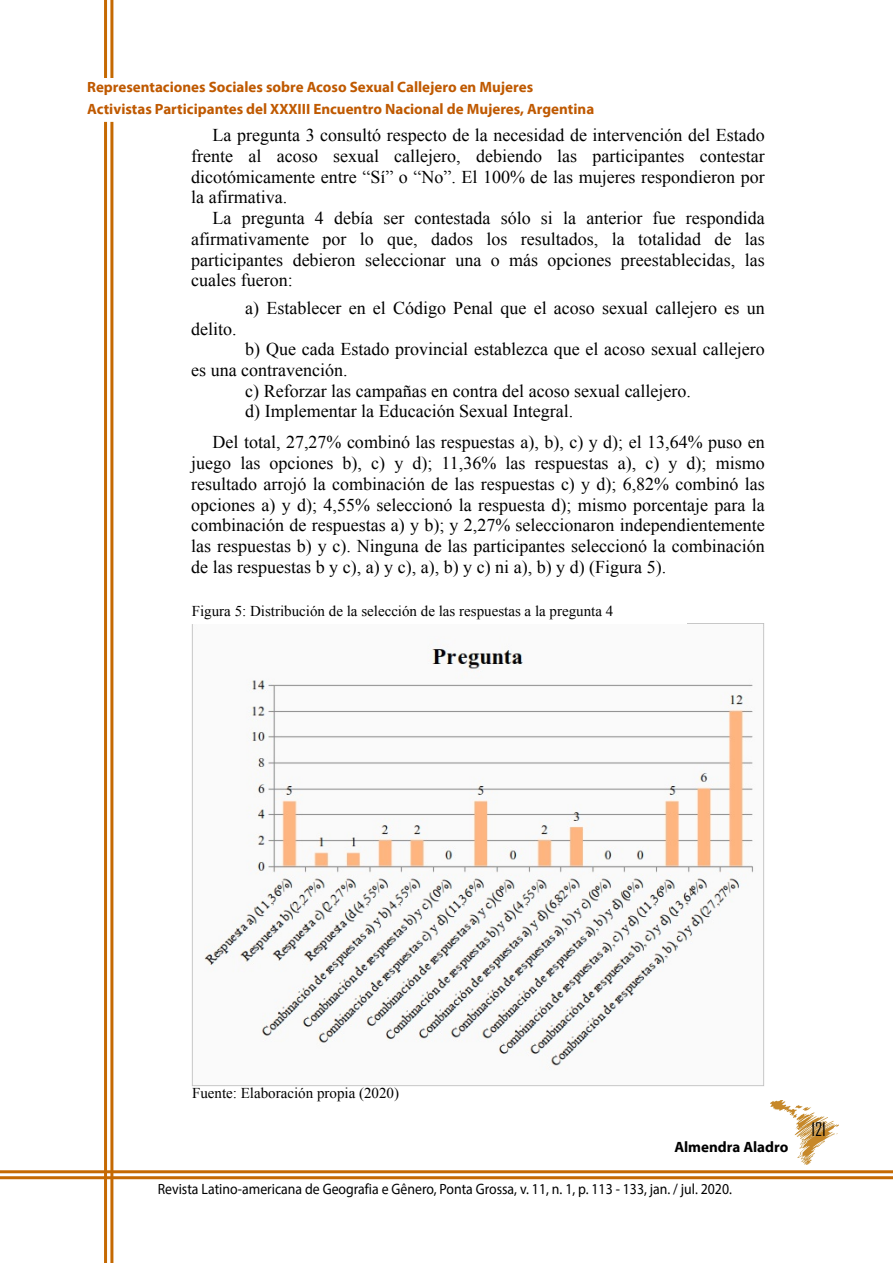
<style>
.page{position:relative;width:893px;height:1263px;background:#fff}
.page>*{position:absolute;margin:0;border:0;box-sizing:border-box;transform-origin:0 0}
.t1{font:18px/20.7px "Times New Roman";color:#000;text-align:justify}
.t2{font:18px "Agency FB";color:#000}
.t3{font:700 15px/22.5px "Myriad Pro";color:#bf5900}
.t4{font:15px "Times New Roman";color:#000}
.t5{font:15px "Myriad Pro";color:#000;scale:.92 1}
.t6{font:700 15px "Myriad Pro";color:#000}
</style>
<div class="page">
<hr style="left:110px;top:0;width:3px;height:1263px;background:#c56902">
<hr style="left:104px;top:0;width:3px;height:1263px;background:#c56902">
<hr style="left:0;top:1176px;width:893px;height:3px;background:#c56902">
<hr style="left:0;top:1170px;width:893px;height:3px;background:#c56902">
<div style="left:86px;top:80px;width:518px;height:40px;background:#fff"></div>
<img style="left:770px;top:1100px;width:69px;height:64px">
<img style="left:192px;top:624px;width:572px;height:462px">
<p class="t3" style="left:87px;top:77px;width:509px">Representaciones Sociales sobre Acoso Sexual Callejero en Mujeres<br>Activistas Participantes del XXXIII Encuentro Nacional de Mujeres, Argentina</p>
<p class="t1" style="left:191px;top:125px;width:575px;text-indent:21px">La pregunta 3 consultó respecto de la necesidad de intervención del Estado frente al acoso sexual callejero, debiendo las participantes contestar dicotómicamente entre “Sí” o “No”. El 100% de las mujeres respondieron por la afirmativa.</p>
<p class="t1" style="left:191px;top:208px;width:575px;text-indent:21px">La pregunta 4 debía ser contestada sólo si la anterior fue respondida afirmativamente por lo que, dados los resultados, la totalidad de las participantes debieron seleccionar una o más opciones preestablecidas, las cuales fueron:</p>
<p class="t1" style="left:245px;top:297px;width:521px">a) Establecer en el Código Penal que el acoso sexual callejero es un</p>
<p class="t1" style="left:191px;top:318px;width:47px">delito.</p>
<p class="t1" style="left:245px;top:339px;width:521px">b) Que cada Estado provincial establezca que el acoso sexual callejero</p>
<p class="t1" style="left:191px;top:360px;width:158px">es una contravención.</p>
<p class="t1" style="left:245px;top:380px;width:447px">c) Reforzar las campañas en contra del acoso sexual callejero.</p>
<p class="t1" style="left:245px;top:401px;width:329px">d) Implementar la Educación Sexual Integral.</p>
<p class="t1" style="left:191px;top:432px;width:575px;text-indent:21px">Del total, 27,27% combinó las respuestas a), b), c) y d); el 13,64% puso en juego las opciones b), c) y d); 11,36% las respuestas a), c) y d); mismo resultado arrojó la combinación de las respuestas c) y d); 6,82% combinó las opciones a) y d); 4,55% seleccionó la respuesta d); mismo porcentaje para la combinación de respuestas a) y b); y 2,27% seleccionaron independientemente las respuestas b) y c). Ninguna de las participantes seleccionó la combinación de las respuestas b y c), a) y c), a), b) y c) ni a), b) y d) (Figura 5).</p>
<p class="t4" style="left:192px;top:602px;width:423px">Figura 5: Distribución de la selección de las respuestas a la pregunta 4</p>
<p class="t4" style="left:192px;top:1085px;width:209px">Fuente: Elaboración propia (2020)</p>
<p class="t6" style="left:674px;top:1140px;width:115px">Almendra Aladro</p>
<p class="t5" style="left:158px;top:1183px;width:626px">Revista Latino-americana de Geografia e Gênero, Ponta Grossa, v. 11, n. 1, p. 113 - 133, jan. / jul. 2020.</p>
<p class="t2" style="left:811px;top:1118px;width:16px">121</p>
</div>
